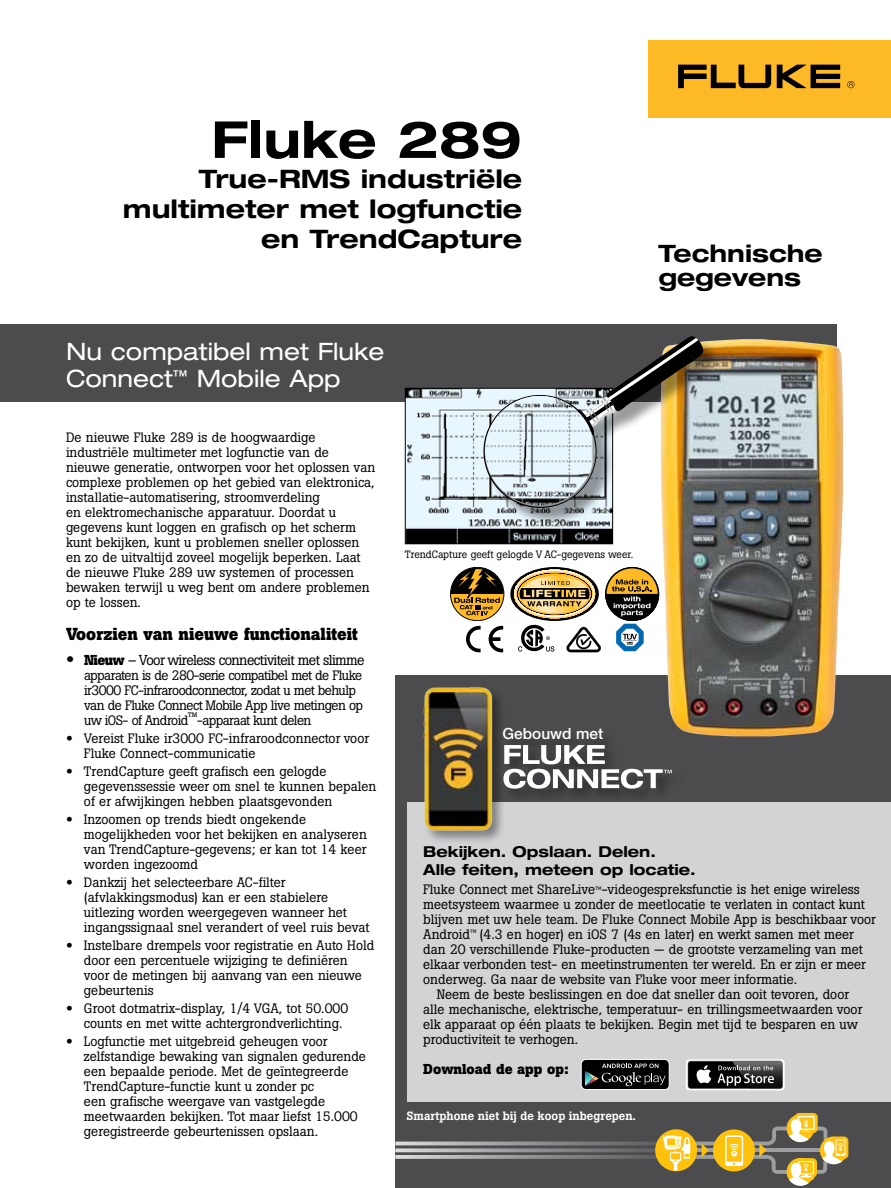
<style>
.page{position:relative;width:891px;height:1188px;background:#fff}
.page>*{position:absolute;margin:0;border:0;box-sizing:border-box;transform-origin:0 0}
.t1{font:700 expanded 51px "Helvetica Neue LT Pro";color:#000}
.t2{font:700 expanded 25.5px/30px "Helvetica Neue LT Pro";color:#000;text-align:right}
.t3{font:expanded 24px/27px "Helvetica Neue LT Pro";color:#fff}
.t4{font:700 expanded 24px/24px "Helvetica Neue LT Pro";color:#000}
.t5{font:700 17.25px "Boton Pro";color:#000}
.t6{font:500 15.45px "Helvetica Neue LT Std";color:#fff}
.t7{font:700 expanded 15px/18px "Helvetica Neue LT Pro";color:#000}
.t8{font:14.25px "Boton Pro";letter-spacing:-.04em;color:#000}
.t9{font:700 14.25px "Boton Pro";color:#000}
.t10{font:13.5px/15px "Boton Pro";color:#000}
.t11{font:13.5px/15px "Boton Pro";letter-spacing:-.04em;color:#000}
.t12{font:500 12px "Boton Pro";color:#fff}
.t13{font:10.5px "Boton Pro";color:#000}
.s1{font-family:"Helvetica Neue LT Pro";font-stretch:expanded;font-size:16.5px}
.s2{font-weight:700}
.s3{font-family:"Helvetica Neue LT Pro";font-stretch:expanded}
.s4{font-size:9px}
</style>
<div class="page">
<div style="left:0;top:324px;width:837px;height:77px;background:#4c4c4e"></div>
<div style="left:395px;top:675px;width:496px;height:513px;background:#4c4c4e"></div>
<div style="left:407px;top:802px;width:484px;height:300px;background:#d1d3d4"></div>
<div style="left:423px;top:686px;width:263px;height:159px;background:#000;opacity:.4"></div>
<svg style="left:510px;top:745px;width:162px;height:44px"></svg>
<img style="left:423px;top:686px;width:87px;height:152px">
<img style="left:395px;top:1142px;width:261px;height:3px">
<img style="left:395px;top:1148px;width:260px;height:4px">
<img style="left:395px;top:1155px;width:262px;height:4px">
<div style="left:655px;top:1129px;width:42px;height:42px;background:#ffc20c;border-radius:50%"></div>
<svg style="left:663px;top:1113px;width:185px;height:73px"></svg>
<div style="left:581px;top:1059px;width:88px;height:31px;background:#000;border-radius:5px"></div>
<div style="left:581px;top:1059px;width:89px;height:31px;border:1px solid #fff;border-radius:5px"></div>
<svg style="left:585px;top:1064px;width:81px;height:22px"></svg>
<svg style="left:686px;top:1059px;width:99px;height:31px"></svg>
<svg style="left:688px;top:1061px;width:95px;height:28px;background:#444"></svg>
<div style="left:648px;top:40px;width:243px;height:78px;background:#fdb926"></div>
<svg style="left:777px;top:65px;width:63px;height:23px"></svg>
<svg style="left:678px;top:65px;width:93px;height:23px"></svg>
<svg style="left:847px;top:81px;width:8px;height:7px"></svg>
<img style="left:661px;top:339px;width:182px;height:397px">
<img style="left:407px;top:390px;width:204px;height:152px">
<div style="left:405px;top:388px;width:208px;height:156px;border:1px solid #000"></div>
<div style="left:486px;top:339px;width:236px;height:188px;background:#000;opacity:.4"></div>
<svg style="left:475px;top:336px;width:229px;height:180px"></svg>
<img style="left:485px;top:396px;width:109px;height:109px;border-radius:55px">
<svg style="left:451px;top:567px;width:53px;height:85px"></svg>
<svg style="left:510px;top:567px;width:89px;height:54px"></svg>
<svg style="left:606px;top:568px;width:52px;height:52px"></svg>
<svg style="left:518px;top:573px;width:141px;height:79px"></svg>
<h1 class="t1" style="left:211px;top:106px;width:312px">Fluke 289</h1>
<h2 class="t2" style="left:123px;top:163px;width:401px">True-RMS industriële multimeter met logfunctie en TrendCapture</h2>
<h3 class="t3" style="left:66px;top:337px;width:320px">Nu compatibel met Fluke<br>Connect<sup>™</sup> Mobile App</h3>
<h3 class="t4" style="left:658px;top:240px;width:166px">Technische gegevens</h3>
<p class="t10" style="left:66px;top:430px;width:311px">De nieuwe Fluke 289 is de hoogwaardige industriële multimeter met logfunctie van de nieuwe generatie, ontworpen voor het oplossen van complexe problemen op het gebied van elektronica, installatie-automatisering, stroomverdeling<br>en elektromechanische apparatuur. Doordat u gegevens kunt loggen en grafisch op het scherm kunt bekijken, kunt u problemen sneller oplossen en zo de uitvaltijd zoveel mogelijk beperken. Laat de nieuwe Fluke 289 uw systemen of processen bewaken terwijl u weg bent om andere problemen op te lossen.</p>
<p class="t5" style="left:66px;top:623px;width:294px">Voorzien van nieuwe functionaliteit</p>
<p class="t8" style="left:66px;top:651px;width:300px"><span class="s1">•</span> <span class="s2">Nieuw</span> – Voor wireless connectiviteit met slimme</p>
<p class="t11" style="left:84px;top:668px;width:281px">apparaten is de 280-serie compatibel met de Fluke ir3000 FC-infraroodconnector, zodat u met behulp van de Fluke Connect Mobile App live metingen op uw iOS- of Android™-apparaat kunt delen</p>
<p class="t10" style="left:84px;top:731px;width:287px;text-indent:-18px"><span class="s3">•</span> Vereist Fluke ir3000 FC-infraroodconnector voor<br>Fluke Connect-communicatie</p>
<p class="t10" style="left:84px;top:764px;width:294px;text-indent:-18px"><span class="s3">•</span> TrendCapture geeft grafisch een gelogde gegevenssessie weer om snel te kunnen bepalen of er afwijkingen hebben plaatsgevonden</p>
<p class="t10" style="left:84px;top:812px;width:284px;text-indent:-18px"><span class="s3">•</span> Inzoomen op trends biedt ongekende mogelijkheden voor het bekijken en analyseren van TrendCapture-gegevens; er kan tot 14 keer worden ingezoomd</p>
<p class="t10" style="left:84px;top:875px;width:287px;text-indent:-18px"><span class="s3">•</span> Dankzij het selecteerbare AC-filter (afvlakkingsmodus) kan er een stabielere uitlezing worden weergegeven wanneer het ingangssignaal snel verandert of veel ruis bevat</p>
<p class="t10" style="left:84px;top:938px;width:292px;text-indent:-18px"><span class="s3">•</span> Instelbare drempels voor registratie en Auto Hold door een percentuele wijziging te definiëren voor de metingen bij aanvang van een nieuwe gebeurtenis</p>
<p class="t10" style="left:84px;top:1001px;width:266px;text-indent:-18px"><span class="s3">•</span> Groot dotmatrix-display, 1/4 VGA, tot 50.000 counts en met witte achtergrondverlichting.</p>
<p class="t10" style="left:84px;top:1034px;width:283px;text-indent:-18px"><span class="s3">•</span> Logfunctie met uitgebreid geheugen voor zelfstandige bewaking van signalen gedurende een bepaalde periode. Met de geïntegreerde TrendCapture-functie kunt u zonder pc<br>een grafische weergave van vastgelegde meetwaarden bekijken. Tot maar liefst 15.000 geregistreerde gebeurtenissen opslaan.</p>
<p class="t13" style="left:405px;top:547px;width:230px">TrendCapture geeft gelogde V AC-gegevens weer.</p>
<p class="t6" style="left:503px;top:725px;width:102px">Gebouwd met</p>
<p class="t7" style="left:423px;top:842px;width:274px">Bekijken. Opslaan. Delen.<br>Alle feiten, meteen op locatie.</p>
<p class="t10" style="left:423px;top:882px;width:438px">Fluke Connect met ShareLive<span class="s4">™</span>-videogespreksfunctie is het enige wireless</p>
<p class="t10" style="left:423px;top:897px;width:443px">meetsysteem waarmee u zonder de meetlocatie te verlaten in contact kunt</p>
<p class="t10" style="left:423px;top:912px;width:454px">blijven met uw hele team. De Fluke Connect Mobile App is beschikbaar voor</p>
<p class="t10" style="left:423px;top:927px;width:432px">Android<sup>™</sup> (4.3 en hoger) en iOS 7 (4s en later) en werkt samen met meer</p>
<p class="t10" style="left:423px;top:942px;width:441px">dan 20 verschillende Fluke-producten — de grootste verzameling van met</p>
<p class="t10" style="left:423px;top:957px;width:444px">elkaar verbonden test- en meetinstrumenten ter wereld. En er zijn er meer</p>
<p class="t10" style="left:423px;top:972px;width:375px">onderweg. Ga naar de website van Fluke voor meer informatie.</p>
<p class="t10" style="left:437px;top:987px;width:414px">Neem de beste beslissingen en doe dat sneller dan ooit tevoren, door</p>
<p class="t10" style="left:423px;top:1002px;width:441px">alle mechanische, elektrische, temperatuur- en trillingsmeetwaarden voor</p>
<p class="t10" style="left:423px;top:1017px;width:436px">elk apparaat op één plaats te bekijken. Begin met tijd te besparen en uw</p>
<p class="t10" style="left:423px;top:1032px;width:156px">productiviteit te verhogen.</p>
<p class="t9" style="left:423px;top:1059px;width:147px">Download de app op:</p>
<p class="t12" style="left:407px;top:1108px;width:231px">Smartphone niet bij de koop inbegrepen.</p>
</div>
